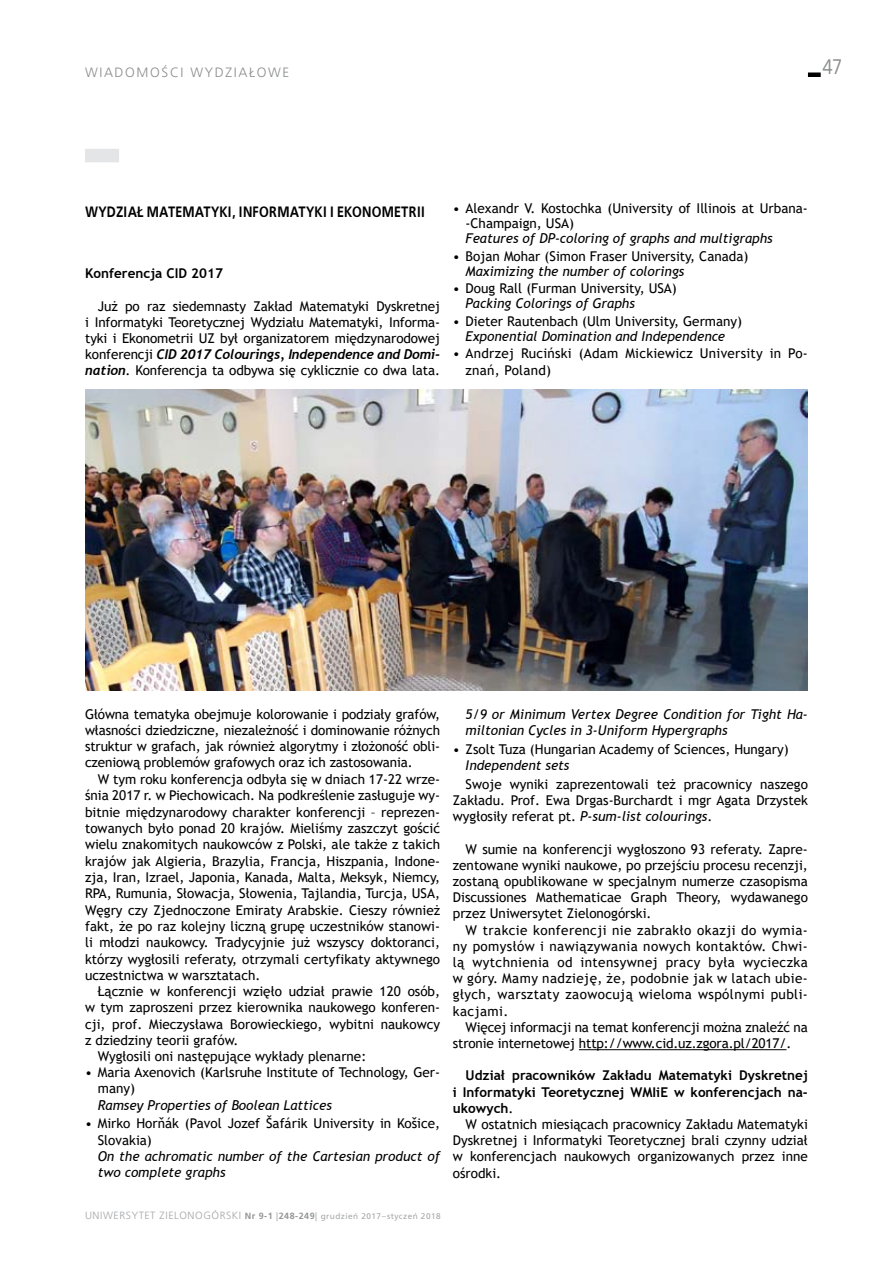
<style>
.page{position:relative;width:893px;height:1263px;background:#fff}
.page>*{position:absolute;margin:0;border:0;box-sizing:border-box;transform-origin:0 0}
.t1{font:21px "EFN Bureau OT";color:#8a8c8e}
.t2{font:700 15px "EFN Bureau OT";letter-spacing:.01em;color:#000}
.t3{font:13.5px/16.2px "Trebuchet MS";color:#000;text-align:justify}
.t4{font:italic 13.5px/16.2px "Trebuchet MS";color:#000}
.t5{font:700 13.5px/16.2px "Trebuchet MS";color:#000;text-align:justify}
.t6{font:13.5px/16.2px "Trebuchet MS";letter-spacing:.02em;color:#000}
.t7{font:italic 700 13.5px "Trebuchet";letter-spacing:-.01em;color:#000}
.t8{font:300 13.5px "Frutiger LT Pro";color:#8a8c8e}
.t9{font:300 10.5px "Frutiger LT Pro";letter-spacing:.055em;color:#a3a5a8}
.s1{font-family:"Trebuchet MS";font-weight:400;font-style:normal}
.s2{font-family:"Trebuchet";font-weight:700;font-style:italic}
.s3{font-style:italic}
.s4{font-weight:400}
.s5{font-weight:700;font-size:9px;color:#939597}
.s6{font-size:9px;color:#939597}
.s7{font-weight:400;font-size:8.25px;color:#a4a7a9}
</style>
<div class="page">
<div style="left:808px;top:72px;width:13px;height:5px;background:#000"></div>
<div style="left:85px;top:149px;width:34px;height:13px;background:#e4e5e6"></div>
<img style="left:85px;top:390px;width:723px;height:300px">
<hr style="left:579px;top:1049px;width:207px;height:1px;background:#000">
<p class="t8" style="left:85px;top:65px;width:11px">WIADOMOŚCIWYDZIAŁOWE</p>
<h1 class="t1" style="left:822px;top:55px;width:21px">47</h1>
<p class="t2" style="left:85px;top:202px;width:336px">WYDZIAŁ MATEMATYKI , INFORMATYKI I EKONOMETRII</p>
<p class="t3" style="left:466px;top:201px;width:344px;line-height:15px;text-indent:-13px">• Alexandr V. Kostochka (University of Illinois at Urbana--Champaign, USA)</p>
<p class="t4" style="left:466px;top:230px;width:309px">Features of DP-coloring of graphs and multigraphs</p>
<p class="t3" style="left:453px;top:248px;width:297px">• Bojan Mohar (Simon Fraser University, Canada)</p>
<p class="t4" style="left:466px;top:263px;width:220px">Maximizing the number of colorings</p>
<p class="t3" style="left:453px;top:280px;width:225px">• Doug Rall (Furman University, USA)</p>
<p class="t4" style="left:466px;top:295px;width:171px">Packing Colorings of Graphs</p>
<p class="t3" style="left:453px;top:313px;width:291px">• Dieter Rautenbach (Ulm University, Germany)</p>
<p class="t4" style="left:466px;top:328px;width:261px">Exponential Domination and Independence</p>
<p class="t6" style="left:466px;top:345px;width:344px;text-indent:-13px">• Andrzej Ruciński (Adam Mickiewicz University in Po&shy;znań, Poland)</p>
<p class="t5" style="left:85px;top:265px;width:139px">Konferencja CID 2017</p>
<p class="t3" style="left:85px;top:298px;width:356px;text-indent:13px">Już po raz siedemnasty Zakład Matematyki Dyskretnej i Informatyki Teoretycznej Wydziału Matematyki, Informa&shy;tyki i Ekonometrii UZ był organizatorem międzynarodowej</p>
<p class="t7" style="left:85px;top:346px;width:356px"><span class="s1">konferencji</span> CID 2017 Colourings, Independence and Domi-</p>
<p class="t3" style="left:85px;top:362px;width:356px"><span class="s2">nation</span>. Konferencja ta odbywa się cyklicznie co dwa lata.</p>
<p class="t3" style="left:85px;top:706px;width:356px">Główna tematyka obejmuje kolorowanie i podziały grafów, własności dziedziczne, niezależność i dominowanie różnych struktur w grafach, jak również algorytmy i złożoność obli&shy;czeniową problemów grafowych oraz ich zastosowania.</p>
<p class="t3" style="left:85px;top:771px;width:357px;text-indent:13px">W tym roku konferencja odbyła się w dniach 17-22 wrze&shy;śnia 2017 r. w Piechowicach. Na podkreślenie zasługuje wy&shy;bitnie międzynarodowy charakter konferencji – reprezen&shy;towanych było ponad 20 krajów. Mieliśmy zaszczyt gościć wielu znakomitych naukowców z Polski, ale także z takich krajów jak Algieria, Brazylia, Francja, Hiszpania, Indone&shy;zja, Iran, Izrael, Japonia, Kanada, Malta, Meksyk, Niemcy, RPA, Rumunia, Słowacja, Słowenia, Tajlandia, Turcja, USA, Węgry czy Zjednoczone Emiraty Arabskie. Cieszy również fakt, że po raz kolejny liczną grupę uczestników stanowi&shy;li młodzi naukowcy. Tradycyjnie już wszyscy doktoranci, którzy wygłosili referaty, otrzymali certyfikaty aktywnego uczestnictwa w warsztatach.</p>
<p class="t3" style="left:98px;top:983px;width:344px">Łącznie w konferencji wzięło udział prawie 120 osób,</p>
<p class="t3" style="left:85px;top:999px;width:357px">w tym zaproszeni przez kierownika naukowego konferen-</p>
<p class="t3" style="left:85px;top:1016px;width:357px">cji, prof. Mieczysława Borowieckiego, wybitni naukowcy</p>
<p class="t3" style="left:85px;top:1032px;width:155px">z dziedziny teorii grafów.</p>
<p class="t3" style="left:98px;top:1048px;width:270px">Wygłosili oni następujące wykłady plenarne:</p>
<p class="t3" style="left:98px;top:1064px;width:344px;text-indent:-13px">• Maria Axenovich (Karlsruhe Institute of Technology, Ger&shy;many)</p>
<p class="t4" style="left:98px;top:1097px;width:236px">Ramsey Properties of Boolean Lattices</p>
<p class="t3" style="left:98px;top:1115px;width:344px;text-indent:-13px">• Mirko Horňák (Pavol Jozef Šafárik University in Košice,<br>Slovakia)</p>
<p class="t4" style="left:98px;top:1148px;width:344px">On the achromatic number of the Cartesian product of two complete graphs</p>
<p class="t4" style="left:466px;top:706px;width:344px">5/9 or Minimum Vertex Degree Condition for Tight Ha&shy;miltonian Cycles in 3-Uniform Hypergraphs</p>
<p class="t3" style="left:453px;top:741px;width:337px">• Zsolt Tuza (Hungarian Academy of Sciences, Hungary)</p>
<p class="t4" style="left:466px;top:757px;width:105px">Independent sets</p>
<p class="t3" style="left:453px;top:776px;width:357px;text-indent:13px">Swoje wyniki zaprezentowali też pracownicy naszego Zakładu. Prof. Ewa Drgas-Burchardt i mgr Agata Drzystek wygłosiły referat pt. <span class="s3">P-sum-list colourings</span>.</p>
<p class="t3" style="left:453px;top:840px;width:357px;text-indent:13px">W sumie na konferencji wygłoszono 93 referaty. Zapre&shy;zentowane wyniki naukowe, po przejściu procesu recenzji, zostaną opublikowane w specjalnym numerze czasopisma Discussiones Mathematicae Graph Theory, wydawanego przez Uniwersytet Zielonogórski.</p>
<p class="t3" style="left:453px;top:921px;width:356px;text-indent:13px">W trakcie konferencji nie zabrakło okazji do wymia&shy;ny pomysłów i nawiązywania nowych kontaktów. Chwi&shy;lą wytchnienia od intensywnej pracy była wycieczka w góry. Mamy nadzieję, że, podobnie jak w latach ubie&shy;głych, warsztaty zaowocują wieloma wspólnymi publi&shy;kacjami.</p>
<p class="t3" style="left:453px;top:1019px;width:356px;text-indent:13px">Więcej informacji na temat konferencji można znaleźć na stronie internetowej http://www.cid.uz.zgora.pl/2017/.</p>
<p class="t5" style="left:453px;top:1067px;width:357px;text-indent:13px">Udział pracowników Zakładu Matematyki Dyskretnej i Informatyki Teoretycznej WMIiE w konferencjach na&shy;ukowych<span class="s4">.</span></p>
<p class="t3" style="left:453px;top:1116px;width:357px;text-indent:13px">W ostatnich miesiącach pracownicy Zakładu Matematyki Dyskretnej i Informatyki Teoretycznej brali czynny udział w konferencjach naukowych organizowanych przez inne ośrodki.</p>
<p class="t9" style="left:85px;top:1209px;width:357px">UNIWERSYTET ZIELONOGÓRSKI <span class="s5">Nr 9-1</span> <span class="s6">|</span><span class="s5">248-249</span><span class="s6">|</span> <span class="s7">grudzień 2017–styczeń 2018</span></p>
</div>
